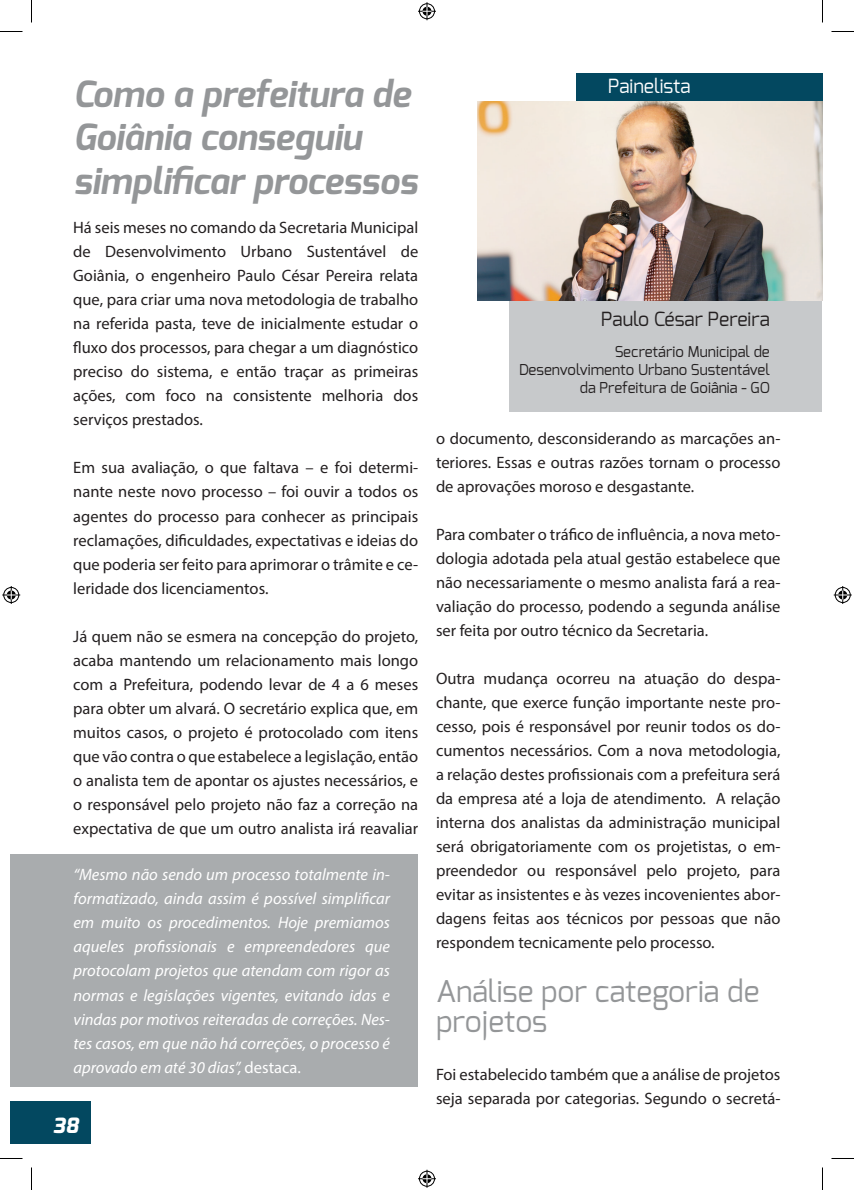
<style>
.page{position:relative;width:854px;height:1190px;background:#fff}
.page>*{position:absolute;margin:0;border:0;box-sizing:border-box;transform-origin:0 0}
.t1{font:italic 700 36px/43.2px "Exo";color:#949698}
.t2{font:30px "Exo";color:#949698}
.t3{font:italic 800 21px "Exo";color:#fff}
.t4{font:19.5px "Exo";color:#231f20}
.t5{font:19.5px "Exo";color:#fff}
.t6{font:16.5px/24px "Myriad Pro";color:#231f20;text-align:justify}
.t7{font:italic 16.5px/24px "Myriad Pro";color:#fff;text-align:justify}
.t8{font:15px "Exo";color:#231f20}
.s1{font-style:normal}
</style>
<div class="page">
<div style="left:510px;top:205px;width:312px;height:206px;background:#c7c9cb"></div>
<div style="left:10px;top:854px;width:408px;height:232px;background:#a9acae"></div>
<img style="left:477px;top:101px;width:345px;height:200px">
<div style="left:10px;top:1101px;width:81px;height:42px;background:#034860"></div>
<div style="left:576px;top:74px;width:246px;height:27px;background:#034860"></div>
<svg style="left:0;top:31px;width:22px;height:1px"></svg>
<svg style="left:831px;top:31px;width:23px;height:1px"></svg>
<svg style="left:0;top:1158px;width:22px;height:1px"></svg>
<svg style="left:831px;top:1158px;width:23px;height:1px"></svg>
<svg style="left:31px;top:0;width:1px;height:22px"></svg>
<svg style="left:31px;top:1167px;width:1px;height:23px"></svg>
<svg style="left:822px;top:0;width:1px;height:22px"></svg>
<svg style="left:822px;top:1167px;width:1px;height:23px"></svg>
<svg style="left:418px;top:2px;width:18px;height:18px"></svg>
<svg style="left:418px;top:1170px;width:18px;height:18px"></svg>
<svg style="left:2px;top:586px;width:18px;height:18px"></svg>
<svg style="left:834px;top:586px;width:18px;height:18px"></svg>
<p class="t1" style="left:74px;top:73px;width:338px">Como a prefeitura de<br>Goiânia conseguiu</p>
<p class="t1" style="left:74px;top:159px;width:345px">simplificar processos</p>
<p class="t6" style="left:73px;top:216px;width:347px">Há seis meses no comando da Secretaria Municipal de Desenvolvimento Urbano Sustentável de Goiânia, o engenheiro Paulo César Pereira relata que, para criar uma nova metodologia de trabalho na referida pasta, teve de inicialmente estudar o fluxo dos processos, para chegar a um diagnóstico preciso do sistema, e então traçar as primeiras ações, com foco na consistente melhoria dos serviços prestados.</p>
<p class="t6" style="left:73px;top:456px;width:347px">Em sua avaliação, o que faltava – e foi determi&shy;nante neste novo processo – foi ouvir a todos os agentes do processo para conhecer as principais reclamações, dificuldades, expectativas e ideias do que poderia ser feito para aprimorar o trâmite e ce&shy;leridade dos licenciamentos.</p>
<p class="t6" style="left:73px;top:624px;width:347px">Já quem não se esmera na concepção do projeto, acaba mantendo um relacionamento mais longo com a Prefeitura, podendo levar de 4 a 6 meses para obter um alvará. O secretário explica que, em muitos casos, o projeto é protocolado com itens que vão contra o que estabelece a legislação, então o analista tem de apontar os ajustes necessários, e o responsável pelo projeto não faz a correção na expectativa de que um outro analista irá reavaliar</p>
<p class="t7" style="left:74px;top:863px;width:318px">“Mesmo não sendo um processo totalmente in&shy;formatizado, ainda assim é possível simplificar em muito os procedimentos. Hoje premiamos aqueles profissionais e empreendedores que protocolam projetos que atendam com rigor as normas e legislações vigentes, evitando idas e vindas por motivos reiteradas de correções. Nes&shy;tes casos, em que não há correções, o processo é aprovado em até 30 dias”, <span class="s1">destaca.</span></p>
<p class="t3" style="left:53px;top:1112px;width:27px">38</p>
<p class="t5" style="left:608px;top:74px;width:84px">Painelista</p>
<p class="t4" style="left:601px;top:306px;width:170px">Paulo César Pereira</p>
<p class="t8" style="left:615px;top:342px;width:157px">Secretário Municipal de</p>
<p class="t8" style="left:519px;top:360px;width:252px">Desenvolvimento Urbano Sustentável</p>
<p class="t8" style="left:580px;top:378px;width:192px">da Prefeitura de Goiânia - GO</p>
<p class="t6" style="left:436px;top:426px;width:346px">o documento, desconsiderando as marcações an&shy;teriores. Essas e outras razões tornam o processo de aprovações moroso e desgastante.</p>
<p class="t6" style="left:436px;top:522px;width:346px">Para combater o tráfico de influência, a nova meto&shy;dologia adotada pela atual gestão estabelece que não necessariamente o mesmo analista fará a rea&shy;valiação do processo, podendo a segunda análise ser feita por outro técnico da Secretaria.</p>
<p class="t6" style="left:436px;top:666px;width:346px">Outra mudança ocorreu na atuação do despa&shy;chante, que exerce função importante neste pro&shy;cesso, pois é responsável por reunir todos os do&shy;cumentos necessários. Com a nova metodologia, a relação destes profissionais com a prefeitura será da empresa até a loja de atendimento. A relação interna dos analistas da administração municipal será obrigatoriamente com os projetistas, o em&shy;preendedor ou responsável pelo projeto, para evitar as insistentes e às vezes incovenientes abor&shy;dagens feitas aos técnicos por pessoas que não respondem tecnicamente pelo processo.</p>
<p class="t2" style="left:436px;top:972px;width:325px">Análise por categoria de</p>
<p class="t2" style="left:436px;top:1002px;width:113px">projetos</p>
<p class="t6" style="left:436px;top:1062px;width:346px">Foi estabelecido também que a análise de projetos seja separada por categorias. Segundo o secretá-</p>
</div>
